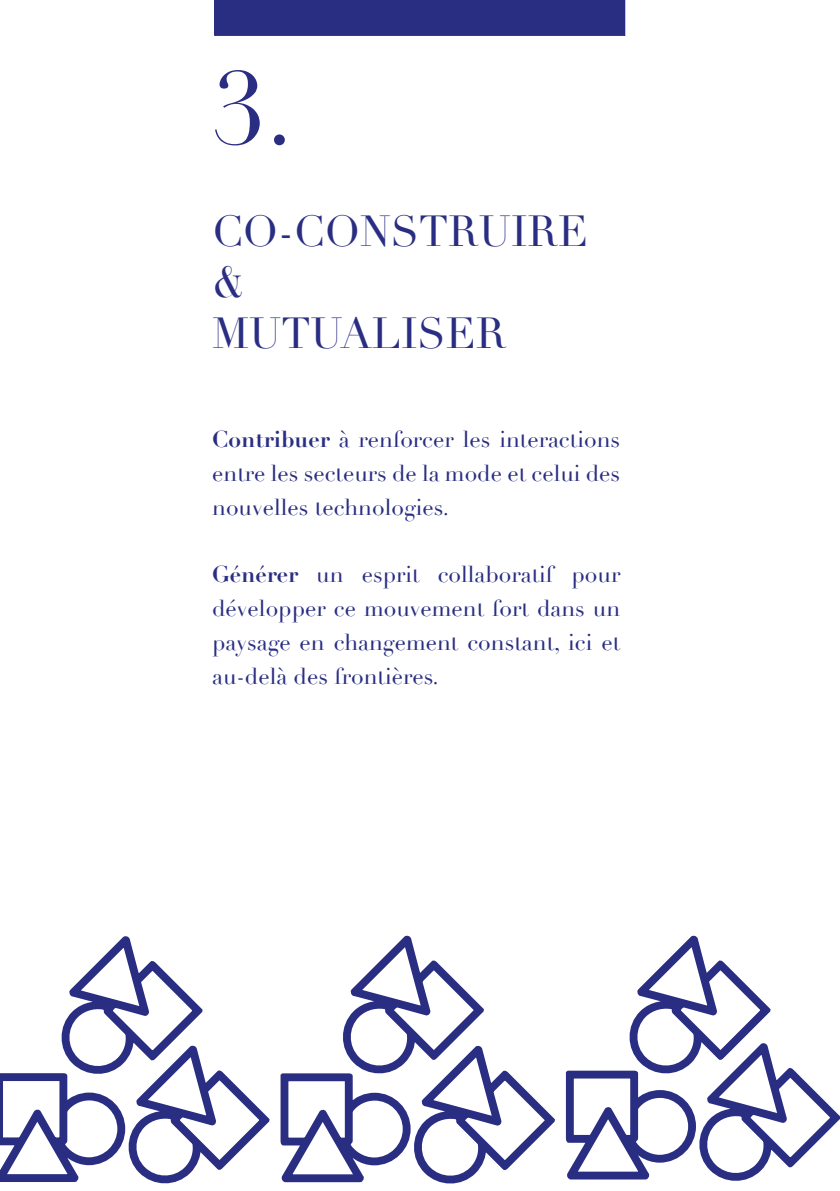
<style>
.page{position:relative;width:840px;height:1191px;background:#fff}
.page>*{position:absolute;margin:0;border:0;box-sizing:border-box;transform-origin:0 0}
.t1{font:101.8px "Didot";color:#2a2e82}
.t2{font:42.4px "Didot";color:#2a2e82}
.t3{font:22.6px/34px "Didot";color:#2a2e82;text-align:justify}
.s1{font-weight:700}
</style>
<div class="page">
<svg style="left:0;top:935px;width:839px;height:249px"></svg>
<div style="left:214px;top:1px;width:410px;height:34px;background:#2a2e82"></div>
<div style="left:214px;top:0;width:411px;height:36px;border:1px solid #2a2e82"></div>
<p class="t1" style="left:212px;top:48px;width:83px">3.</p>
<p class="t2" style="left:212px;top:206px;width:377px">CO-CONSTRUIRE</p>
<p class="t2" style="left:212px;top:257px;width:35px">&amp;</p>
<p class="t2" style="left:212px;top:308px;width:295px">MUTUALISER</p>
<p class="t3" style="left:212px;top:422px;width:409px"><span class="s1">Contribuer</span> à renforcer les interactions entre les secteurs de la mode et celui des nouvelles technologies.</p>
<p class="t3" style="left:212px;top:558px;width:409px"><span class="s1">Générer</span> un esprit collaboratif pour développer ce mouvement fort dans un paysage en changement constant, ici et au-delà des frontières.</p>
</div>
